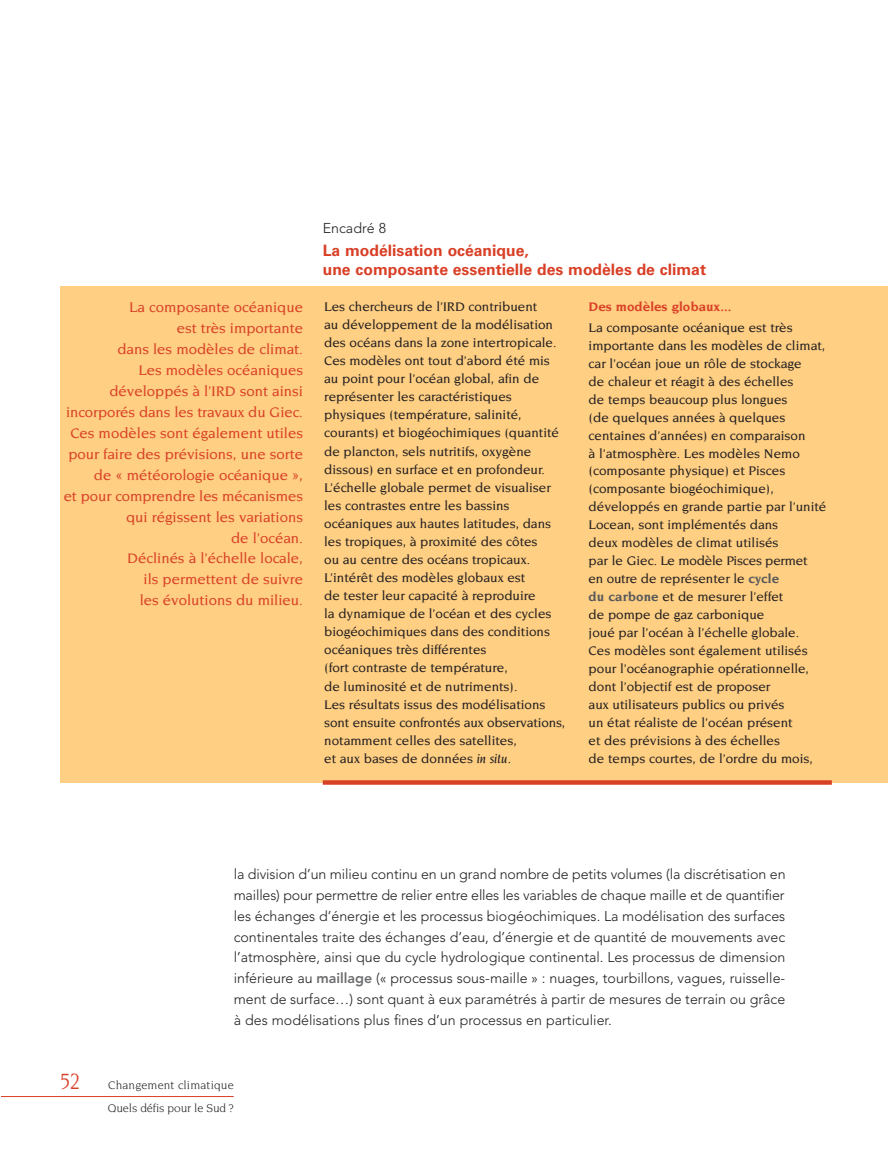
<style>
.page{position:relative;width:888px;height:1173px;background:#fff}
.page>*{position:absolute;margin:0;border:0;box-sizing:border-box;transform-origin:0 0}
.t1{font:700 15.75px/18.8px "Univers";color:#d93f26}
.t2{font:500 15px/21px "Novarese";color:#d94127;text-align:right}
.t3{font:300 14.25px/21px "Avenir";color:#231f20;text-align:justify}
.t4{font:500 13.5px/18.1px "Novarese";color:#231f20}
.t5{font:700 13.5px "Novarese";color:#d94127}
.t6{font:12px/22.5px "Novarese";letter-spacing:.01em;color:#231f20;text-align:right}
.s1{font-style:italic}
.s2{font-weight:700;color:#58595b}
.s3{font-weight:800;color:#6d6e70}
.s4{font-size:24px;color:#d93f26}
</style>
<div class="page">
<hr style="left:1px;top:1096px;width:233px;height:1px;background:#d93f26">
<div style="left:60px;top:286px;width:828px;height:497px;background:#ffcf83"></div>
<div style="left:323px;top:780px;width:509px;height:5px;background:#d94127"></div>
<p class="t3" style="left:323px;top:219px;width:65px">Encadré 8</p>
<p class="t1" style="left:323px;top:243px;width:385px">La modélisation océanique,<br>une composante essentielle des modèles de climat</p>
<p class="t2" style="left:64px;top:298px;width:241px">La composante océanique<br>est très importante<br>dans les modèles de climat.<br>Les modèles océaniques développés à l’IRD sont ainsi incorporés dans les travaux du Giec.<br>Ces modèles sont également utiles pour faire des prévisions, une sorte de « météorologie océanique »,<br>et pour comprendre les mécanismes qui régissent les variations<br>de l’océan.<br>Déclinés à l’échelle locale,<br>ils permettent de suivre<br>les évolutions du milieu.</p>
<p class="t4" style="left:324px;top:298px;width:243px">Les chercheurs de l’IRD contribuent<br>au développement de la modélisation des océans dans la zone intertropicale.<br>Ces modèles ont tout d’abord été mis au point pour l’océan global, afin de représenter les caractéristiques physiques (température, salinité, courants) et biogéochimiques (quantité de plancton, sels nutritifs, oxygène dissous) en surface et en profondeur.<br>L’échelle globale permet de visualiser les contrastes entre les bassins océaniques aux hautes latitudes, dans les tropiques, à proximité des côtes<br>ou au centre des océans tropicaux.<br>L’intérêt des modèles globaux est<br>de tester leur capacité à reproduire<br>la dynamique de l’océan et des cycles biogéochimiques dans des conditions océaniques très différentes<br>(fort contraste de température,<br>de luminosité et de nutriments).<br>Les résultats issus des modélisations sont ensuite confrontés aux observations, notamment celles des satellites,<br>et aux bases de données <span class="s1">in situ</span>.</p>
<p class="t5" style="left:589px;top:301px;width:144px">Des modèles globaux...</p>
<p class="t4" style="left:589px;top:319px;width:239px">La composante océanique est très importante dans les modèles de climat, car l’océan joue un rôle de stockage<br>de chaleur et réagit à des échelles<br>de temps beaucoup plus longues<br>(de quelques années à quelques centaines d’années) en comparaison<br>à l’atmosphère. Les modèles Nemo (composante physique) et Pisces (composante biogéochimique), développés en grande partie par l’unité Locean, sont implémentés dans<br>deux modèles de climat utilisés<br>par le Giec. Le modèle Pisces permet<br>en outre de représenter le <span class="s2">cycle<br>du carbone</span> et de mesurer l’effet<br>de pompe de gaz carbonique<br>joué par l’océan à l’échelle globale.<br>Ces modèles sont également utilisés pour l’océanographie opérationnelle, dont l’objectif est de proposer<br>aux utilisateurs publics ou privés<br>un état réaliste de l’océan présent<br>et des prévisions à des échelles<br>de temps courtes, de l’ordre du mois,</p>
<p class="t3" style="left:234px;top:864px;width:553px">la division d’un milieu continu en un grand nombre de petits volumes (la discrétisation en mailles) pour permettre de relier entre elles les variables de chaque maille et de quantifier les échanges d’énergie et les processus biogéochimiques. La modélisation des surfaces continentales traite des échanges d’eau, d’énergie et de quantité de mouvements avec l’atmosphère, ainsi que du cycle hydrologique continental. Les processus de dimension inférieure au <span class="s3">maillage</span> (« processus sous-maille » : nuages, tourbillons, vagues, ruisselle&shy;ment de surface…) sont quant à eux paramétrés à partir de mesures de terrain ou grâce à des modélisations plus fines d’un processus en particulier.</p>
<p class="t6" style="left:60px;top:1075px;width:175px"><span class="s4">52</span> Changement climatique<br>Quels défis pour le Sud ?</p>
</div>
